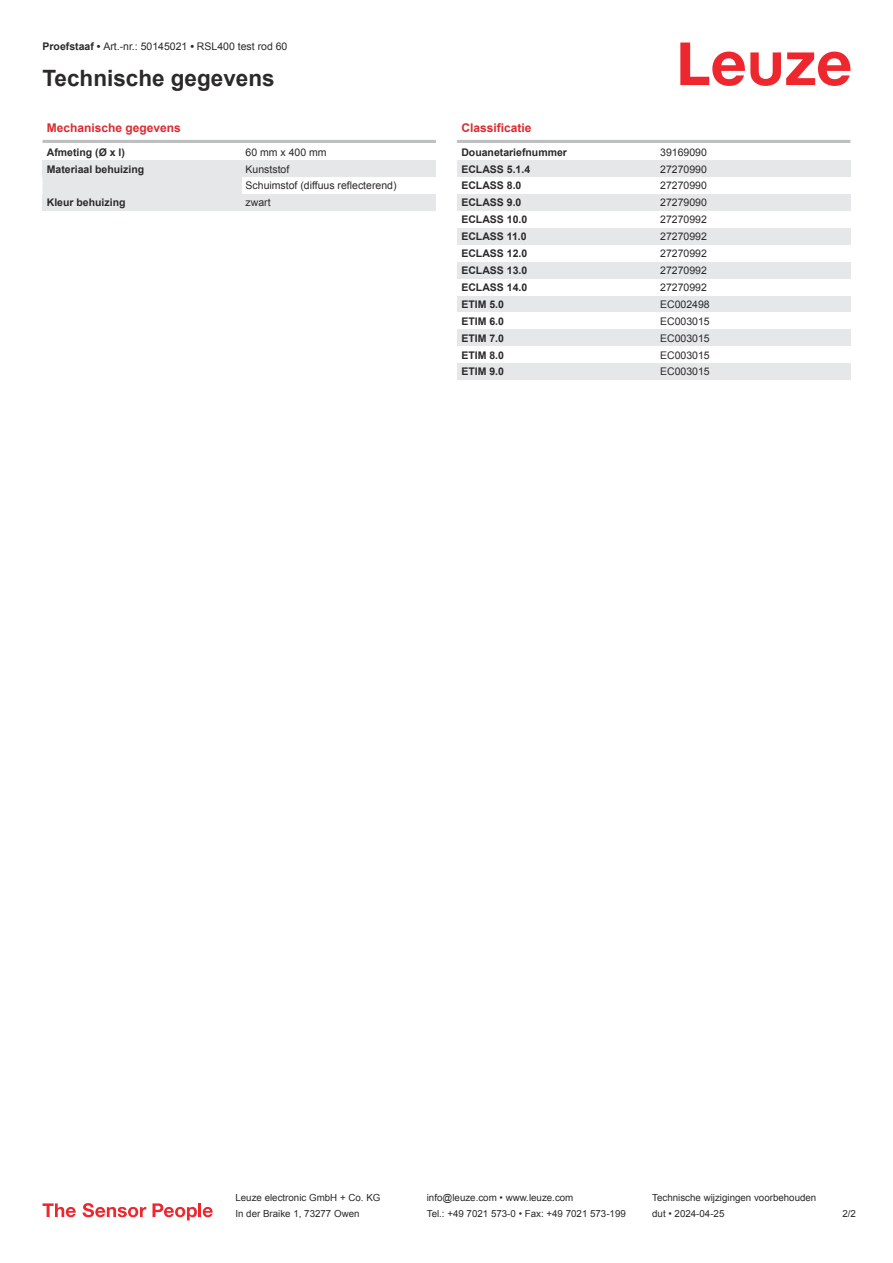
<style>
.page{position:relative;width:893px;height:1263px;background:#fff}
.page>*{position:absolute;margin:0;border:0;box-sizing:border-box;transform-origin:0 0}
.t1{font:700 22.5px "Arial";color:#2b292a}
.t2{font:700 12px "Arial";color:#db2a30}
.t3{font:10.5px/17px "Arial";color:#2b292a}
.t4{font:700 10.5px "Arial";color:#2b292a}
.t5{font:9.75px "Arial";color:#2b292a}
.s1{font-weight:700}
</style>
<div class="page">
<svg style="left:680px;top:43px;width:170px;height:43px"></svg>
<div style="left:43px;top:177px;width:199px;height:17px;background:#e6e7e9"></div>
<hr style="left:43px;top:140px;width:393px;height:3px;background:#bdbfc1">
<div style="left:43px;top:160px;width:199px;height:17px;background:#e6e7e9"></div>
<div style="left:242px;top:160px;width:194px;height:17px;background:#e6e7e9"></div>
<div style="left:43px;top:194px;width:199px;height:17px;background:#e6e7e9"></div>
<div style="left:242px;top:194px;width:194px;height:17px;background:#e6e7e9"></div>
<hr style="left:457px;top:140px;width:393px;height:3px;background:#bdbfc1">
<div style="left:457px;top:160px;width:200px;height:17px;background:#e6e7e9"></div>
<div style="left:657px;top:160px;width:193px;height:17px;background:#e6e7e9"></div>
<div style="left:457px;top:194px;width:200px;height:17px;background:#e6e7e9"></div>
<div style="left:657px;top:194px;width:193px;height:17px;background:#e6e7e9"></div>
<div style="left:457px;top:228px;width:200px;height:17px;background:#e6e7e9"></div>
<div style="left:657px;top:228px;width:193px;height:17px;background:#e6e7e9"></div>
<div style="left:457px;top:262px;width:200px;height:17px;background:#e6e7e9"></div>
<div style="left:657px;top:262px;width:193px;height:17px;background:#e6e7e9"></div>
<div style="left:457px;top:296px;width:200px;height:16px;background:#e6e7e9"></div>
<div style="left:657px;top:296px;width:193px;height:16px;background:#e6e7e9"></div>
<div style="left:457px;top:329px;width:200px;height:17px;background:#e6e7e9"></div>
<div style="left:657px;top:329px;width:193px;height:17px;background:#e6e7e9"></div>
<div style="left:457px;top:363px;width:200px;height:17px;background:#e6e7e9"></div>
<div style="left:657px;top:363px;width:193px;height:17px;background:#e6e7e9"></div>
<svg style="left:43px;top:1203px;width:33px;height:14px"></svg>
<svg style="left:83px;top:1203px;width:63px;height:14px"></svg>
<svg style="left:153px;top:1203px;width:44px;height:17px"></svg>
<hr style="left:198px;top:1203px;width:3px;height:14px;background:#ed272d">
<svg style="left:203px;top:1207px;width:10px;height:10px"></svg>
<p class="t3" style="left:43px;top:39px;width:246px"><span class="s1">Proefstaaf •</span> Art.-nr.: 50145021 <span class="s1">•</span> RSL400 test rod 60</p>
<h1 class="t1" style="left:43px;top:69px;width:234px">Technische gegevens</h1>
<p class="t2" style="left:47px;top:123px;width:136px">Mechanische gegevens</p>
<p class="t4" style="left:47px;top:148px;width:80px">Afmeting (Ø x l)</p>
<p class="t3" style="left:246px;top:144px;width:83px">60 mm x 400 mm</p>
<p class="t4" style="left:47px;top:165px;width:99px">Materiaal behuizing</p>
<p class="t3" style="left:246px;top:161px;width:152px">Kunststof<br>Schuimstof (diffuus reflecterend)</p>
<p class="t4" style="left:47px;top:198px;width:80px">Kleur behuizing</p>
<p class="t3" style="left:246px;top:195px;width:27px">zwart</p>
<p class="t2" style="left:461px;top:123px;width:72px">Classificatie</p>
<p class="t4" style="left:461px;top:148px;width:107px">Douanetariefnummer</p>
<p class="t3" style="left:660px;top:144px;width:48px">39169090</p>
<p class="t4" style="left:461px;top:165px;width:70px">ECLASS 5.1.4</p>
<p class="t3" style="left:660px;top:161px;width:48px">27270990</p>
<p class="t4" style="left:461px;top:182px;width:62px">ECLASS 8.0</p>
<p class="t3" style="left:660px;top:178px;width:48px">27270990</p>
<p class="t4" style="left:461px;top:198px;width:62px">ECLASS 9.0</p>
<p class="t3" style="left:660px;top:195px;width:48px">27279090</p>
<p class="t4" style="left:461px;top:215px;width:67px">ECLASS 10.0</p>
<p class="t3" style="left:660px;top:212px;width:48px">27270992</p>
<p class="t4" style="left:461px;top:232px;width:67px">ECLASS 11.0</p>
<p class="t3" style="left:660px;top:229px;width:48px">27270992</p>
<p class="t4" style="left:461px;top:249px;width:67px">ECLASS 12.0</p>
<p class="t3" style="left:660px;top:246px;width:48px">27270992</p>
<p class="t4" style="left:461px;top:266px;width:67px">ECLASS 13.0</p>
<p class="t3" style="left:660px;top:263px;width:48px">27270992</p>
<p class="t4" style="left:461px;top:283px;width:67px">ECLASS 14.0</p>
<p class="t3" style="left:660px;top:280px;width:48px">27270992</p>
<p class="t4" style="left:461px;top:300px;width:44px">ETIM 5.0</p>
<p class="t3" style="left:660px;top:297px;width:51px">EC002498</p>
<p class="t4" style="left:461px;top:317px;width:44px">ETIM 6.0</p>
<p class="t3" style="left:660px;top:313px;width:51px">EC003015</p>
<p class="t4" style="left:461px;top:334px;width:44px">ETIM 7.0</p>
<p class="t3" style="left:660px;top:330px;width:51px">EC003015</p>
<p class="t4" style="left:461px;top:351px;width:44px">ETIM 8.0</p>
<p class="t3" style="left:660px;top:347px;width:51px">EC003015</p>
<p class="t4" style="left:461px;top:368px;width:44px">ETIM 9.0</p>
<p class="t3" style="left:660px;top:364px;width:51px">EC003015</p>
<p class="t5" style="left:235px;top:1194px;width:146px">Leuze electronic GmbH + Co. KG</p>
<p class="t5" style="left:427px;top:1194px;width:148px">info@leuze.com • www.leuze.com</p>
<p class="t5" style="left:652px;top:1194px;width:166px">Technische wijzigingen voorbehouden</p>
<p class="t5" style="left:235px;top:1210px;width:126px">In der Braike 1, 73277 Owen</p>
<p class="t5" style="left:427px;top:1210px;width:201px">Tel.: +49 7021 573-0 • Fax: +49 7021 573-199</p>
<p class="t5" style="left:652px;top:1210px;width:74px">dut • 2024-04-25</p>
<p class="t5" style="left:842px;top:1210px;width:15px">2 /2</p>
</div>
